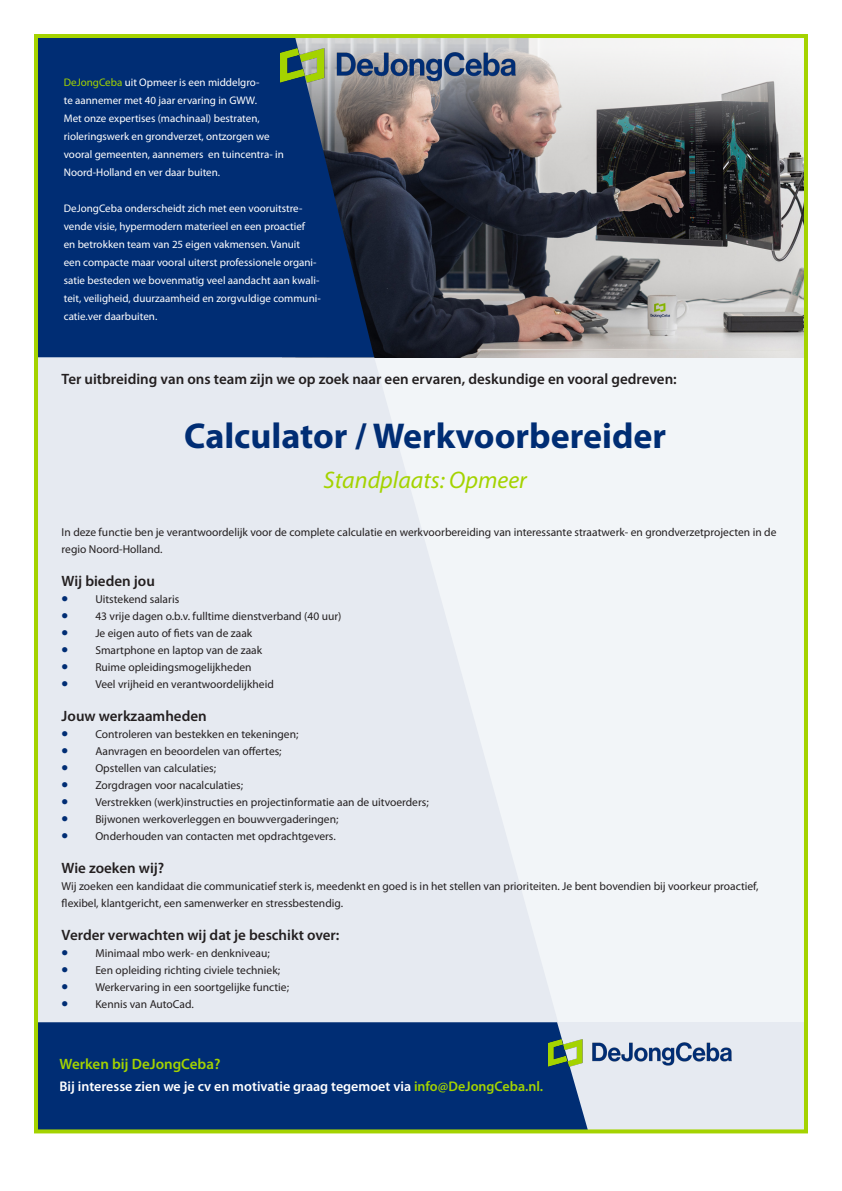
<style>
.page{position:relative;width:842px;height:1191px;background:#fff}
.page>*{position:absolute;margin:0;border:0;box-sizing:border-box;transform-origin:0 0}
.t1{font:700 36px "Myriad Pro";color:#002d74}
.t2{font:italic 24px "Myriad Pro";color:#a4d300}
.t3{font:600 15px "Myriad Pro";color:#231f20}
.t4{font:600 15px "Myriad Pro";color:#a4d300}
.t5{font:600 14px "Myriad Pro";color:#fff}
.t6{font:11.5px/17px "Myriad Pro";color:#231f20}
.t7{font:11px/18px "Myriad Pro";color:#fff}
.s1{color:#a4d300}
.s2{color:#002d74}
</style>
<div class="page">
<div style="left:36px;top:357px;width:770px;height:774px;background:#f2f5f8"></div>
<img style="left:374px;top:177px;width:429px;height:180px">
<svg style="left:39px;top:357px;width:549px;height:665px;fill:#e6eaf1"></svg>
<div style="left:36px;top:1022px;width:770px;height:109px;background:#e6eaf1"></div>
<div style="left:39px;top:1022px;width:549px;height:106px;background:#002d74"></div>
<img style="left:549px;top:1039px;width:182px;height:27px">
<img style="left:374px;top:39px;width:429px;height:138px">
<svg style="left:39px;top:39px;width:335px;height:318px;background:#073070"></svg>
<img style="left:281px;top:48px;width:235px;height:35px">
<div style="left:34px;top:34px;width:774px;height:1099px;border:4px solid #a4d300"></div>
<p class="t7" style="left:64px;top:73px;width:222px"><span class="s1">DeJongCeba</span> uit Opmeer is een middelgro-<br>te aannemer met 40 jaar ervaring in GWW.<br>Met onze expertises (machinaal) bestraten, rioleringswerk en grondverzet, ontzorgen we vooral gemeenten, aannemers en tuincentra- in Noord-Holland en ver daar buiten.</p>
<p class="t7" style="left:64px;top:199px;width:258px">DeJongCeba onderscheidt zich met een vooruitstre&shy;vende visie, hypermodern materieel en een proactief<br>en betrokken team van 25 eigen vakmensen. Vanuit<br>een compacte maar vooral uiterst professionele organi&shy;satie besteden we bovenmatig veel aandacht aan kwali&shy;teit, veiligheid, duurzaamheid en zorgvuldige communi&shy;catie.ver daarbuiten.</p>
<p class="t3" style="left:62px;top:369px;width:617px">Ter uitbreiding van ons team zijn we op zoek naar een ervaren, deskundige en vooral gedreven:</p>
<p class="t1" style="left:184px;top:412px;width:483px">Calculator / Werkvoorbereider</p>
<p class="t2" style="left:324px;top:465px;width:205px">Standplaats: Opmeer</p>
<p class="t6" style="left:62px;top:523px;width:716px">In deze functie ben je verantwoordelijk voor de complete calculatie en werkvoorbereiding van interessante straatwerk- en grondverzetprojecten in de regio Noord-Holland.</p>
<p class="t3" style="left:62px;top:571px;width:95px">Wij bieden jou</p>
<p class="t6" style="left:62px;top:590px;width:119px"><span class="s2">●</span> Uitstekend salaris</p>
<p class="t6" style="left:62px;top:607px;width:281px"><span class="s2">●</span> 43 vrije dagen o.b.v. fulltime dienstverband (40 uur)</p>
<p class="t6" style="left:62px;top:624px;width:192px"><span class="s2">●</span> Je eigen auto of fiets van de zaak</p>
<p class="t6" style="left:62px;top:641px;width:202px"><span class="s2">●</span> Smartphone en laptop van de zaak</p>
<p class="t6" style="left:62px;top:658px;width:191px"><span class="s2">●</span> Ruime opleidingsmogelijkheden</p>
<p class="t6" style="left:62px;top:675px;width:214px"><span class="s2">●</span> Veel vrijheid en verantwoordelijkheid</p>
<p class="t3" style="left:62px;top:706px;width:147px">Jouw werkzaamheden</p>
<p class="t6" style="left:62px;top:725px;width:238px"><span class="s2">●</span> Controleren van bestekken en tekeningen;</p>
<p class="t6" style="left:62px;top:742px;width:222px"><span class="s2">●</span> Aanvragen en beoordelen van offertes;</p>
<p class="t6" style="left:62px;top:759px;width:156px"><span class="s2">●</span> Opstellen van calculaties;</p>
<p class="t6" style="left:62px;top:776px;width:183px"><span class="s2">●</span> Zorgdragen voor nacalculaties;</p>
<p class="t6" style="left:62px;top:793px;width:369px"><span class="s2">●</span> Verstrekken (werk)instructies en projectinformatie aan de uitvoerders;</p>
<p class="t6" style="left:62px;top:810px;width:278px"><span class="s2">●</span> Bijwonen werkoverleggen en bouwvergaderingen;</p>
<p class="t6" style="left:62px;top:827px;width:276px"><span class="s2">●</span> Onderhouden van contacten met opdrachtgevers.</p>
<p class="t3" style="left:62px;top:858px;width:104px">Wie zoeken wij?</p>
<p class="t6" style="left:62px;top:877px;width:698px">Wij zoeken een kandidaat die communicatief sterk is, meedenkt en goed is in het stellen van prioriteiten. Je bent bovendien bij voorkeur proactief,</p>
<p class="t6" style="left:62px;top:894px;width:283px">flexibel, klantgericht, een samenwerker en stressbestendig.</p>
<p class="t3" style="left:62px;top:925px;width:279px">Verder verwachten wij dat je beschikt over:</p>
<p class="t6" style="left:62px;top:944px;width:210px"><span class="s2">●</span> Minimaal mbo werk- en denkniveau;</p>
<p class="t6" style="left:62px;top:961px;width:220px"><span class="s2">●</span> Een opleiding richting civiele techniek;</p>
<p class="t6" style="left:62px;top:978px;width:229px"><span class="s2">●</span> Werkervaring in een soortgelijke functie;</p>
<p class="t6" style="left:62px;top:995px;width:134px"><span class="s2">●</span> Kennis van AutoCad.</p>
<p class="t4" style="left:60px;top:1054px;width:162px">Werken bij DeJongCeba?</p>
<p class="t5" style="left:60px;top:1077px;width:485px">Bij interesse zien we je cv en motivatie graag tegemoet via <span class="s1">info@DeJongCeba.nl.</span></p>
</div>
